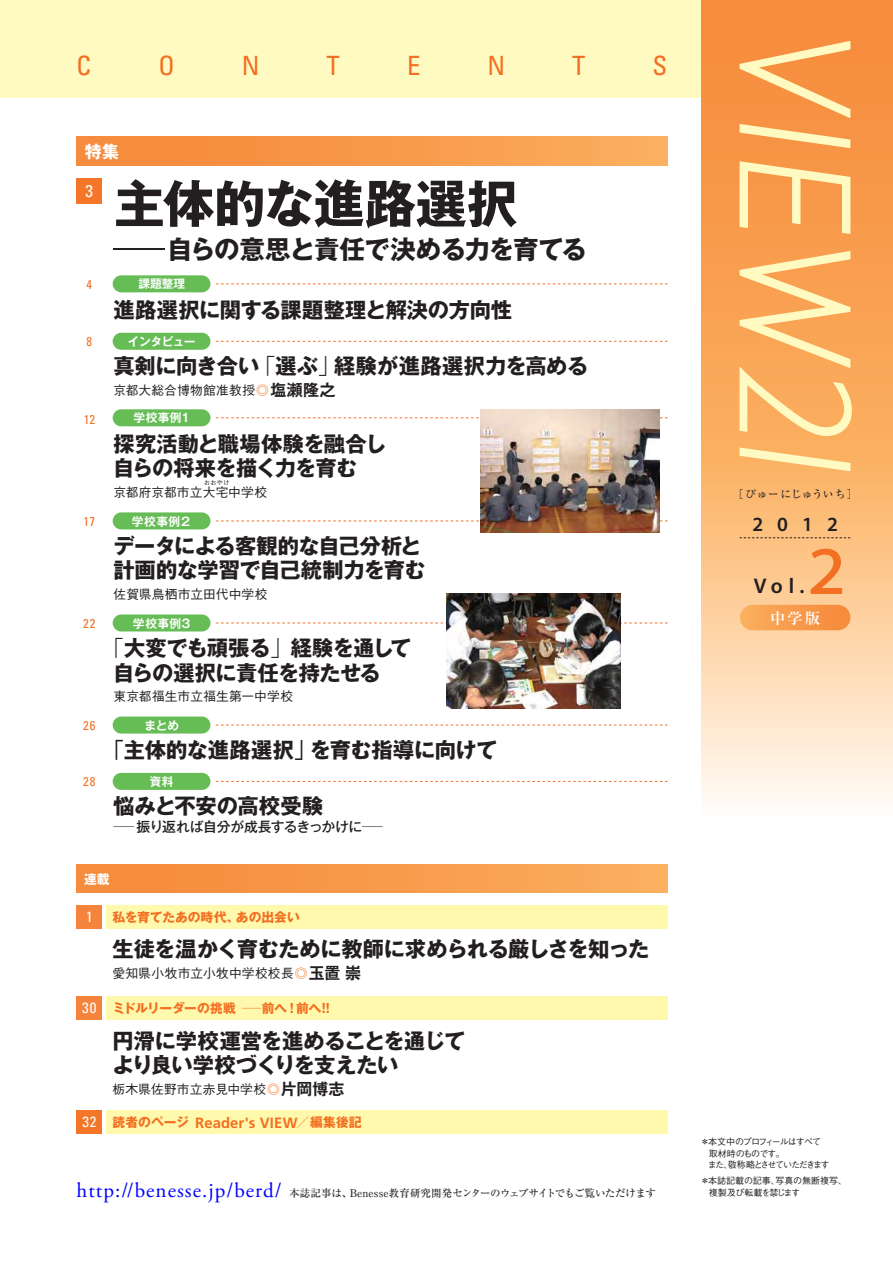
<style>
.page{position:relative;width:893px;height:1263px;background:#fff}
.page>*{position:absolute;margin:0;border:0;box-sizing:border-box;transform-origin:0 0}
.t1{font:66.9px "Myriad Pro";color:#f36f21;scale:1.1 1}
.t2{font:51px "Gothic MB101 Pro Bold 90 msp RKSJ H";color:#231f20}
.t3{font:condensed 26.55px "Univers";color:#f36f21}
.t4{font:25.5px "Gothic MB101 Pro Bold 90 msp RKSJ H";letter-spacing:-.03em;color:#231f20;scale:2 1}
.t5{font:21.3px/24.5px "Gothic MB101 Pro Bold 90 msp RKSJ H";letter-spacing:-.02em;color:#231f20}
.t6{font:600 21.3px "Myriad Pro";color:#231f20}
.t7{font:600 20.25px "Myriad Pro";color:#231f20}
.t8{font:16.95px "Gothic MB101 Pro Bold 90 msp RKSJ H";color:#fff}
.t9{font:condensed 16.95px "Univers";color:#fff}
.t10{font:15.3px "Ryumin Pro Bold 90 msp RKSJ H";color:#fff}
.t11{font:700 14.85px "Frutiger";letter-spacing:.005em;color:#f36f21}
.t12{font:condensed 14.85px "Univers";color:#fff}
.t13{font:13.8px "Gothic MB101 Pro Medium 90 msp RKSJ H";letter-spacing:-.03em;color:#231f20;scale:1.5 1}
.t14{font:12.75px "Gothic BBB Pro Medium 90 msp RKSJ H";letter-spacing:.005em;color:#231f20}
.t15{font:12.75px "Gothic MB101 Pro Bold 90 msp RKSJ H";letter-spacing:-.005em;color:#f36f21}
.t16{font:condensed 12.75px "Univers";letter-spacing:.055em;color:#f36f21}
.t17{font:12.75px "Gothic MB101 Pro Bold 90 msp RKSJ H";color:#fff}
.t18{font:11.7px "Gothic MB101 Pro De Bold 90 msp RKSJ H";color:#fff}
.t19{font:10.65px "Ryumin Pro Medium 90 msp RKSJ H";letter-spacing:.05em;color:#231f20}
.t20{font:10.5px "Ryumin Pro Medium 90 msp RKSJ H";letter-spacing:-.01em;color:#231f20}
.t21{font:9px/11.7px "Gothic BBB Pro Medium 90 msp RKSJ H";letter-spacing:-.12em;color:#231f20}
.t22{font:9px/11.7px "Gothic BBB Pro Medium 90 msp RKSJ H";color:#231f20}
.t23{font:6.45px "Gothic BBB Pro Medium 90 msp RKSJ H";color:#231f20}
.s1{font-family:"Gothic MB101 Pro Light 90 msp RKSJ H"}
.s2{color:#f36f21}
.s3{font-family:"Gothic MB101 Pro De Bold 90 msp RKSJ H";font-size:15.9px}
.s4{font-family:"Gothic MB101 Pro Regular 90 msp RKSJ H"}
.s5{font-family:"Univers";font-stretch:condensed;font-size:14.85px;color:#fff}
.s6{font-family:"Univers";font-weight:400;font-stretch:condensed;color:#fff}
.s7{font-family:"Gothic MB101 Pro Bold 90 msp RKSJ H";font-weight:400;font-size:12.75px}
.s8{font-family:"Adobe Garamond Pro";font-size:21px;color:#00f}
</style>
<div class="page">
<div style="left:0;top:0;width:702px;height:98px;background:#fffac2"></div>
<svg style="left:702px;top:0;width:191px;height:802px;background:#fbbb80"></svg>
<div style="left:77px;top:1110px;width:25px;height:24px;background:#f47629"></div>
<div style="left:106px;top:1110px;width:562px;height:24px;background:#fff9ae"></div>
<div style="left:77px;top:179px;width:25px;height:25px;background:#f47629"></div>
<div style="left:77px;top:136px;width:591px;height:30px;background:linear-gradient(to right,#f58638,#fbae5e)"></div>
<svg style="left:216px;top:284px;width:452px;height:1px"></svg>
<svg style="left:216px;top:341px;width:452px;height:1px"></svg>
<svg style="left:216px;top:417px;width:452px;height:1px"></svg>
<svg style="left:216px;top:521px;width:452px;height:1px"></svg>
<svg style="left:216px;top:623px;width:452px;height:1px"></svg>
<svg style="left:216px;top:725px;width:452px;height:1px"></svg>
<svg style="left:215px;top:781px;width:453px;height:1px"></svg>
<img style="left:480px;top:409px;width:179px;height:124px">
<img style="left:446px;top:593px;width:175px;height:115px">
<svg style="left:739px;top:41px;width:111px;height:77px;background:#f8a65c"></svg>
<svg style="left:739px;top:124px;width:111px;height:24px;background:#f9b771"></svg>
<svg style="left:739px;top:161px;width:111px;height:73px;background:#f9b269"></svg>
<svg style="left:739px;top:251px;width:113px;height:185px;background:#faba70"></svg>
<svg style="left:739px;top:448px;width:111px;height:23px;background:#fccb84"></svg>
<div style="left:740px;top:605px;width:110px;height:25px;background:linear-gradient(to right,#fbae5f,#f6893a);border-radius:13px"></div>
<svg style="left:810px;top:548px;width:32px;height:46px"></svg>
<svg style="left:740px;top:537px;width:110px;height:1px"></svg>
<div style="left:113px;top:275px;width:97px;height:17px;background:#66bd55;border-radius:9px"></div>
<div style="left:113px;top:333px;width:97px;height:17px;background:#66bd55;border-radius:9px"></div>
<div style="left:113px;top:409px;width:97px;height:17px;background:#66bd55;border-radius:9px"></div>
<div style="left:113px;top:512px;width:97px;height:17px;background:#66bd55;border-radius:9px"></div>
<div style="left:113px;top:614px;width:97px;height:17px;background:#66bd55;border-radius:9px"></div>
<div style="left:113px;top:716px;width:97px;height:17px;background:#66bd55;border-radius:9px"></div>
<div style="left:113px;top:773px;width:97px;height:17px;background:#66bd55;border-radius:9px"></div>
<div style="left:77px;top:865px;width:591px;height:27px;background:linear-gradient(to right,#f68839,#fbae5f)"></div>
<div style="left:77px;top:905px;width:25px;height:24px;background:#f5833c"></div>
<div style="left:106px;top:905px;width:562px;height:24px;background:#fff9ae"></div>
<div style="left:77px;top:997px;width:25px;height:23px;background:#f5833c"></div>
<div style="left:106px;top:997px;width:562px;height:23px;background:#fff9ae"></div>
<p class="t3" style="left:77px;top:56px;width:16px">C</p>
<p class="t3" style="left:158px;top:56px;width:18px">O</p>
<p class="t3" style="left:242px;top:56px;width:19px">N</p>
<p class="t3" style="left:327px;top:56px;width:15px">T</p>
<p class="t3" style="left:407px;top:56px;width:15px">E</p>
<p class="t3" style="left:487px;top:56px;width:19px">N</p>
<p class="t3" style="left:572px;top:56px;width:15px">T</p>
<p class="t3" style="left:653px;top:56px;width:16px">S</p>
<p class="t8" style="left:85px;top:145px;width:36px">特集</p>
<p class="t9" style="left:86px;top:185px;width:9px">3</p>
<h2 class="t2" style="left:114px;top:185px;width:405px">主体的な進路選択</h2>
<p class="t4" style="left:114px;top:240px;width:238px">─自らの意思と責任で決める力を育てる</p>
<p class="t16" style="left:86px;top:280px;width:7px">4</p>
<p class="t18" style="left:138px;top:280px;width:48px">課題整理</p>
<p class="t16" style="left:86px;top:337px;width:7px">8</p>
<p class="t16" style="left:84px;top:415px;width:13px">12</p>
<p class="t16" style="left:84px;top:517px;width:13px">17</p>
<p class="t16" style="left:83px;top:619px;width:14px">22</p>
<p class="t16" style="left:83px;top:721px;width:14px">26</p>
<p class="t16" style="left:83px;top:777px;width:14px">28</p>
<p class="t5" style="left:113px;top:301px;width:401px">進路選択に関する課題整理と解決の方向性</p>
<p class="t5" style="left:113px;top:357px;width:476px">真剣に向き合い<span class="s1">「</span>選ぶ<span class="s1">」</span>経験が進路選択力を高める</p>
<p class="t14" style="left:113px;top:385px;width:224px">京都大総合博物館准教授<span class="s2">◎</span><span class="s3">塩瀬隆之</span></p>
<p class="t5" style="left:113px;top:435px;width:275px">探究活動と職場体験を融合し自らの将来を描く力を育む</p>
<p class="t14" style="left:113px;top:487px;width:155px">京都府京都市立大宅中学校</p>
<p class="t5" style="left:113px;top:537px;width:314px">データによる客観的な自己分析と計画的な学習で自己統制力を育む</p>
<p class="t14" style="left:114px;top:589px;width:156px">佐賀県鳥栖市立田代中学校</p>
<p class="t5" style="left:113px;top:639px;width:300px;text-indent:-11px"><span class="s1">「</span>大変でも頑張る<span class="s1">」</span>経験を通して自らの選択に責任を持たせる</p>
<p class="t14" style="left:113px;top:691px;width:181px">東京都福生市立福生第一中学校</p>
<p class="t5" style="left:103px;top:741px;width:396px"><span class="s4">「</span>主体的な進路選択<span class="s4">」</span>を育む指導に向けて</p>
<p class="t5" style="left:114px;top:797px;width:211px">悩みと不安の高校受験</p>
<p class="t13" style="left:114px;top:822px;width:181px">─振り返れば自分が成長するきっかけに─</p>
<p class="t18" style="left:128px;top:337px;width:69px">インタビュー</p>
<p class="t18" style="left:133px;top:414px;width:58px">学校事例1</p>
<p class="t23" style="left:204px;top:480px;width:27px">おおやけ</p>
<p class="t18" style="left:132px;top:517px;width:61px">学校事例２</p>
<p class="t18" style="left:133px;top:619px;width:59px">学校事例3</p>
<p class="t18" style="left:144px;top:721px;width:36px">まとめ</p>
<p class="t18" style="left:150px;top:777px;width:25px">資料</p>
<p class="t17" style="left:84px;top:874px;width:27px">連載</p>
<p class="t12" style="left:86px;top:911px;width:8px">1</p>
<p class="t15" style="left:113px;top:912px;width:189px">私を育てたあの時代、あの出会い</p>
<p class="t5" style="left:113px;top:940px;width:538px">生徒を温かく育むために教師に求められる厳しさを知った</p>
<p class="t14" style="left:112px;top:968px;width:250px">愛知県小牧市立小牧中学校校長<span class="s2">◎</span><span class="s3">玉置崇</span></p>
<p class="t15" style="left:82px;top:1004px;width:249px"><span class="s5">30</span> ミドルリーダーの挑戦 ─前へ！前へ!!</p>
<p class="t5" style="left:113px;top:1031px;width:354px">円滑に学校運営を進めることを通じてより良い学校づくりを支えたい</p>
<p class="t14" style="left:112px;top:1084px;width:233px">栃木県佐野市立赤見中学校<span class="s2">◎</span><span class="s3">片岡博志</span></p>
<p class="t11" style="left:82px;top:1116px;width:281px"><span class="s6">32</span> <span class="s7">読者のページ</span> Reader's VIEW<span class="s7">／編集後記</span></p>
<p class="t20" style="left:77px;top:1189px;width:581px"><span class="s8">http://benesse.jp/berd/</span> 本誌記事は、Benesse教育研究開発センターのウェブサイトでもご覧いただけます</p>
<p class="t19" style="left:733px;top:490px;width:126px">［びゅーにじゅういち］</p>
<p class="t7" style="left:752px;top:512px;width:87px">2012</p>
<h1 class="t1" style="left:808px;top:531px;width:36px">2</h1>
<p class="t6" style="left:754px;top:574px;width:52px">Vol.</p>
<p class="t10" style="left:770px;top:612px;width:52px">中学版</p>
<p class="t21" style="left:708px;top:1137px;width:123px;text-indent:-7px">＊本文中のプロフィールはすべて取材時のものです。<br>また、敬称略とさせていただきます</p>
<p class="t22" style="left:709px;top:1176px;width:140px;text-indent:-8px">＊本誌記載の記事、写真の無断複写、複製及び転載を禁じます</p>
</div>
